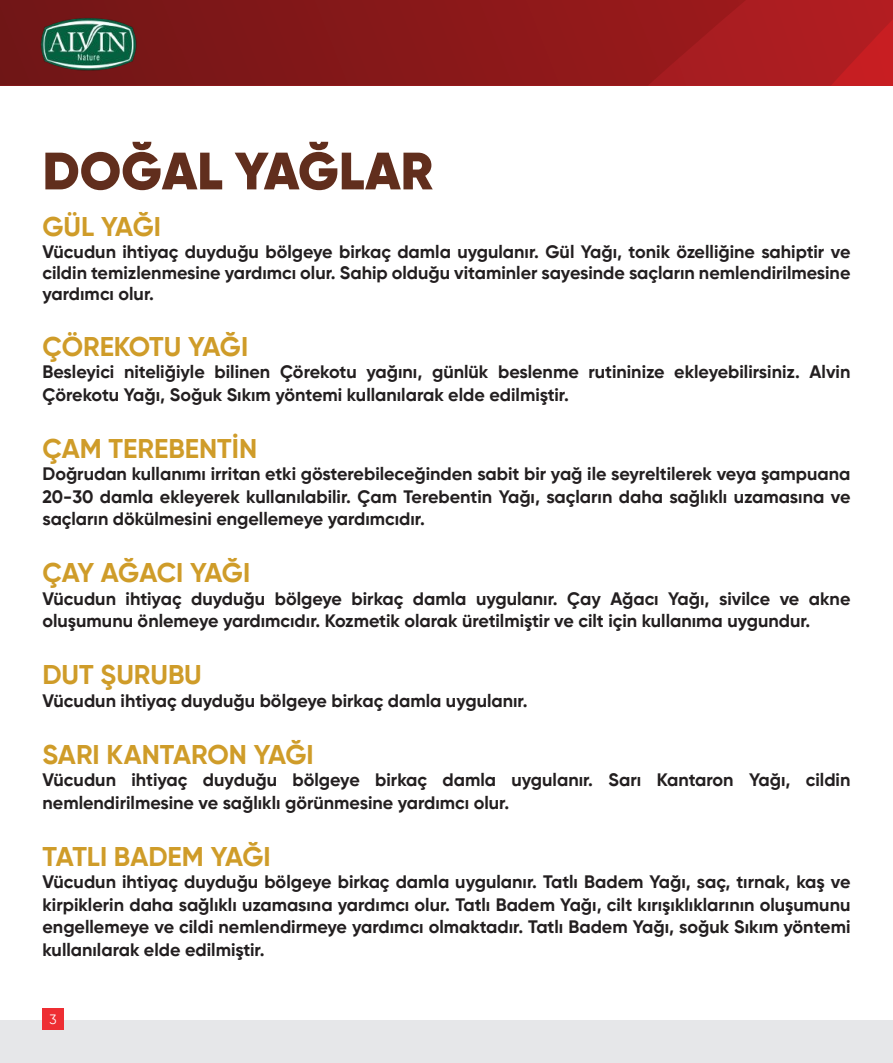
<style>
.page{position:relative;width:893px;height:1063px;background:#fff}
.page>*{position:absolute;margin:0;border:0;box-sizing:border-box;transform-origin:0 0}
.t1{font:900 52.5px "Gilroy";color:#612e1d}
.t2{font:700 27px "Gilroy";color:#cf9c29}
.t3{font:700 27px "Gilroy";letter-spacing:-.025em;color:#cf9c29}
.t4{font:700 18px/22.5px "Gilroy";color:#231f20;text-align:justify}
.t5{font:13.5px "Gilroy";color:#fff}
</style>
<div class="page">
<svg style="left:746px;top:0;width:147px;height:86px;background:#b11d21"></svg>
<svg style="left:0;top:0;width:746px;height:86px;background:#881819"></svg>
<img style="left:38px;top:11px;width:101px;height:66px">
<div style="left:0;top:1020px;width:893px;height:43px;background:#e6e7e9"></div>
<div style="left:43px;top:1008px;width:21px;height:22px;background:#ee2e33"></div>
<p class="t1" style="left:43px;top:138px;width:392px">DOĞAL YAĞLAR</p>
<p class="t2" style="left:43px;top:209px;width:120px">GÜL YAĞI</p>
<p class="t4" style="left:43px;top:241px;width:809px;line-height:21px">Vücudun ihtiyaç duyduğu bölgeye birkaç damla uygulanır. Gül Yağı, tonik özelliğine sahiptir ve cildin temizlenmesine yardımcı olur. Sahip olduğu vitaminler sayesinde saçların nemlendirilmesine yardımcı olur.</p>
<p class="t2" style="left:43px;top:329px;width:207px">ÇÖREKOTU YAĞI</p>
<p class="t4" style="left:43px;top:361px;width:809px">Besleyici niteliğiyle bilinen Çörekotu yağını, günlük beslenme rutininize ekleyebilirsiniz. Alvin<br>Çörekotu Yağı, Soğuk Sıkım yöntemi kullanılarak elde edilmiştir.</p>
<p class="t2" style="left:43px;top:431px;width:216px">ÇAM TEREBENTİN</p>
<p class="t4" style="left:43px;top:463px;width:809px">Doğrudan kullanımı irritan etki gösterebileceğinden sabit bir yağ ile seyreltilerek veya şampuana 20-30 damla ekleyerek kullanılabilir. Çam Terebentin Yağı, saçların daha sağlıklı uzamasına ve saçların dökülmesini engellemeye yardımcıdır.</p>
<p class="t3" style="left:43px;top:556px;width:209px">ÇAY AĞACI YAĞI</p>
<p class="t4" style="left:43px;top:587px;width:809px">Vücudun ihtiyaç duyduğu bölgeye birkaç damla uygulanır. Çay Ağacı Yağı, sivilce ve akne oluşumunu önlemeye yardımcıdır. Kozmetik olarak üretilmiştir ve cilt için kullanıma uygundur.</p>
<p class="t2" style="left:43px;top:658px;width:161px">DUT ŞURUBU</p>
<p class="t4" style="left:43px;top:689px;width:487px">Vücudun ihtiyaç duyduğu bölgeye birkaç damla uygulanır.</p>
<p class="t2" style="left:43px;top:737px;width:273px">SARI KANTARON YAĞI</p>
<p class="t4" style="left:43px;top:769px;width:809px">Vücudun ihtiyaç duyduğu bölgeye birkaç damla uygulanır. Sarı Kantaron Yağı, cildin nemlendirilmesine ve sağlıklı görünmesine yardımcı olur.</p>
<p class="t2" style="left:43px;top:839px;width:230px">TATLI BADEM YAĞI</p>
<p class="t4" style="left:43px;top:871px;width:809px">Vücudun ihtiyaç duyduğu bölgeye birkaç damla uygulanır. Tatlı Badem Yağı, saç, tırnak, kaş ve kirpiklerin daha sağlıklı uzamasına yardımcı olur. Tatlı Badem Yağı, cilt kırışıklıklarının oluşumunu engellemeye ve cildi nemlendirmeye yardımcı olmaktadır. Tatlı Badem Yağı, soğuk Sıkım yöntemi kullanılarak elde edilmiştir.</p>
<p class="t5" style="left:50px;top:1011px;width:9px">3</p>
</div>
